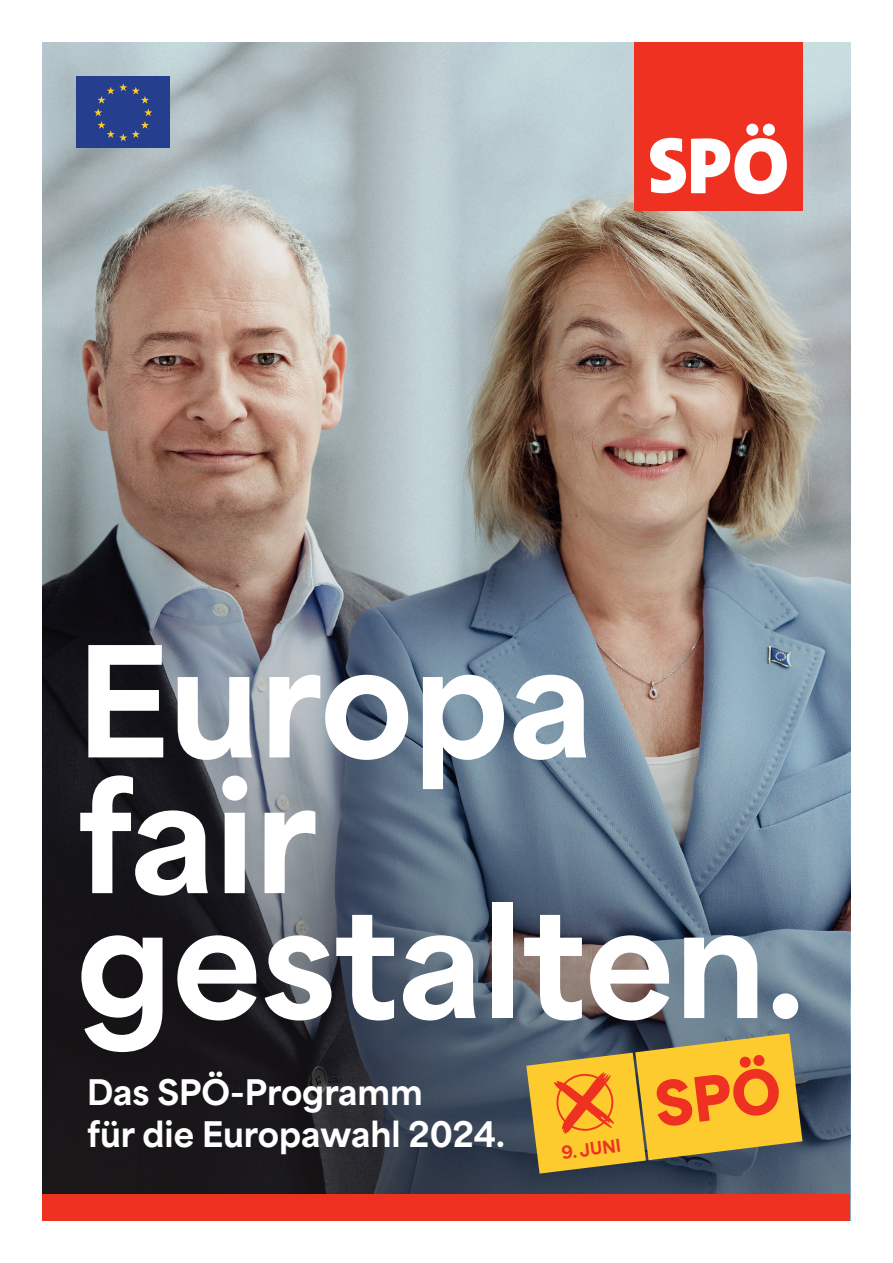
<style>
.page{position:relative;width:893px;height:1263px;background:#fff}
.page>*{position:absolute;margin:0;border:0;box-sizing:border-box;transform-origin:0 0}
.t1{font:800 144px/130.4px "Area Normal";color:#fff}
.t2{font:800 33px/42px "Area Normal";color:#fff}
.t3{font:800 16.5px "Area Normal";color:#ef3122}
</style>
<div class="page">
<img style="left:43px;top:43px;width:807px;height:1151px">
<div style="left:634px;top:43px;width:168px;height:168px;background:#ef3122"></div>
<svg style="left:650px;top:124px;width:137px;height:70px"></svg>
<div style="left:77px;top:77px;width:93px;height:71px;background:#253f8e"></div>
<svg style="left:94px;top:83px;width:58px;height:58px"></svg>
<div style="left:43px;top:1194px;width:807px;height:26px;background:#ef3122"></div>
<svg style="left:526px;top:1033px;width:276px;height:140px;background:#cba53c"></svg>
<h1 class="t1" style="left:77px;top:622px;width:729px">Europa fair gestalten.</h1>
<p class="t2" style="left:87px;top:1068px;width:419px">Das SPÖ-Programm<br>für die Europawahl 2024.</p>
<p class="t3" style="left:560px;top:1138px;width:61px;rotate:-7deg">9. JUNI</p>
</div>
